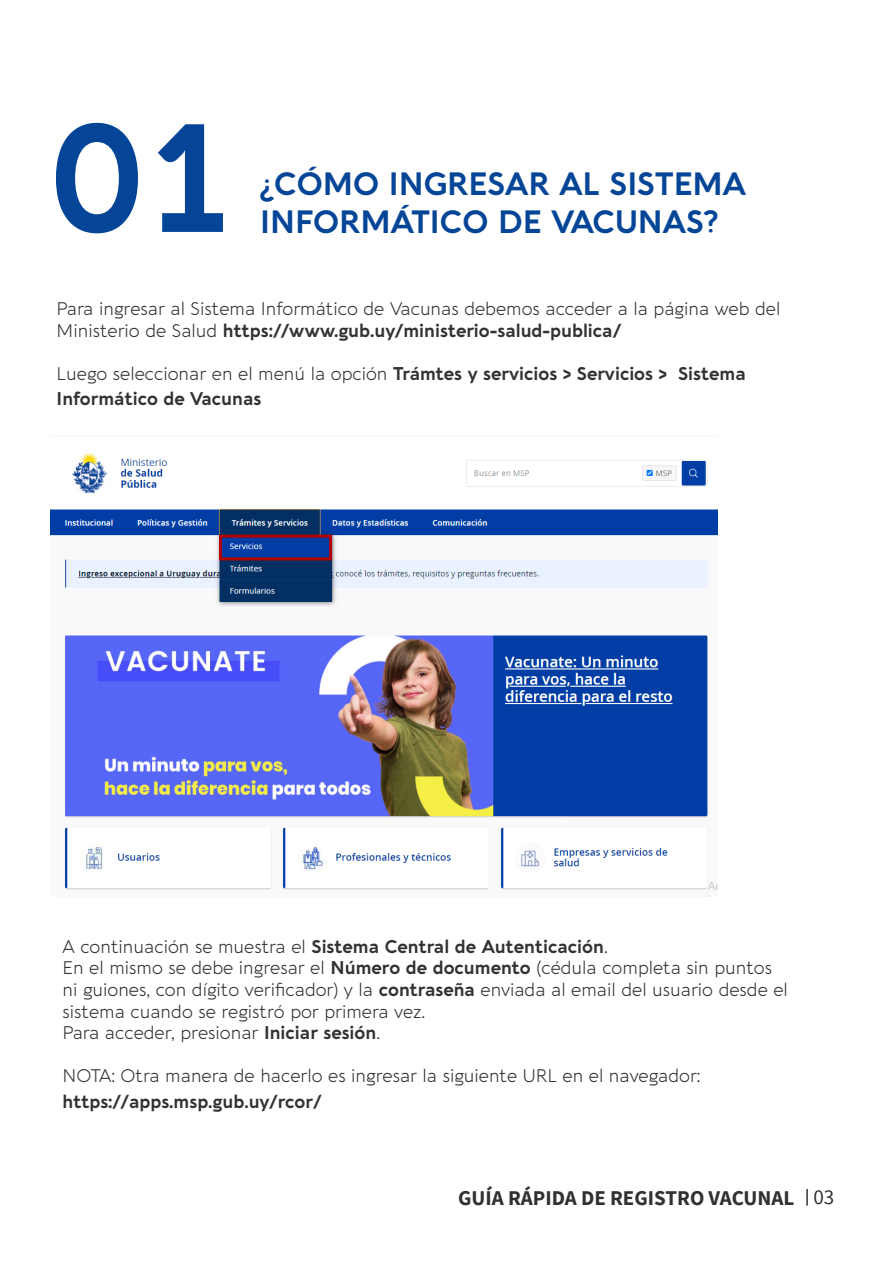
<style>
.page{position:relative;width:893px;height:1263px;background:#fff}
.page>*{position:absolute;margin:0;border:0;box-sizing:border-box;transform-origin:0 0}
.t1{font:700 150px "Aquawax Pro";color:#044597}
.t2{font:700 31.5px "Aquawax Pro";color:#044597}
.t3{font:700 21px "Source Sans Pro";color:#323132}
.t4{font:21px "Source Sans Pro";color:#323132}
.t5{font:300 18px/21.6px "Aquawax Pro";color:#323232}
.t6{font:700 18px/25.2px "Aquawax Pro";color:#323232}
.s1{font-weight:700}
.s2{font-weight:300}
</style>
<div class="page">
<svg style="left:806px;top:1189px;width:2px;height:16px"></svg>
<img style="left:51px;top:453px;width:667px;height:444px">
<div style="left:219px;top:535px;width:113px;height:25px;border:3px solid #b30000"></div>
<p class="t1" style="left:51px;top:66px;width:180px">01</p>
<p class="t2" style="left:260px;top:161px;width:487px">¿CÓMO INGRESAR AL SISTEMA</p>
<p class="t2" style="left:260px;top:198px;width:459px">INFORMÁTICO DE VACUNAS?</p>
<p class="t5" style="left:57px;top:297px;width:725px">Para ingresar al Sistema Informático de Vacunas debemos acceder a la página web del<br>Ministerio de Salud <span class="s1">https://www.gub.uy/ministerio-salud-publica/</span></p>
<p class="t6" style="left:57px;top:360px;width:691px"><span class="s2">Luego seleccionar en el menú la opción</span> Trámtes y servicios &gt; Servicios &gt; Sistema<br>Informático de Vacunas</p>
<p class="t6" style="left:63px;top:933px;width:547px"><span class="s2">A continuación se muestra el</span> Sistema Central de Autenticación<span class="s2">.</span></p>
<p class="t5" style="left:63px;top:956px;width:727px">En el mismo se debe ingresar el <span class="s1">Número de documento</span> (cédula completa sin puntos ni guiones, con dígito verificador) y la <span class="s1">contraseña</span> enviada al email del usuario desde el</p>
<p class="t5" style="left:63px;top:999px;width:364px">sistema cuando se registró por primera vez.<br>Para acceder, presionar <span class="s1">Iniciar sesión</span>.</p>
<p class="t5" style="left:63px;top:1064px;width:640px">NOTA: Otra manera de hacerlo es ingresar la siguiente URL en el navegador:</p>
<p class="t6" style="left:63px;top:1088px;width:261px">https://apps.msp.gub.uy/rcor/</p>
<p class="t3" style="left:458px;top:1183px;width:338px">GUÍA RÁPIDA DE REGISTRO VACUNAL</p>
<p class="t4" style="left:813px;top:1184px;width:22px">03</p>
</div>
